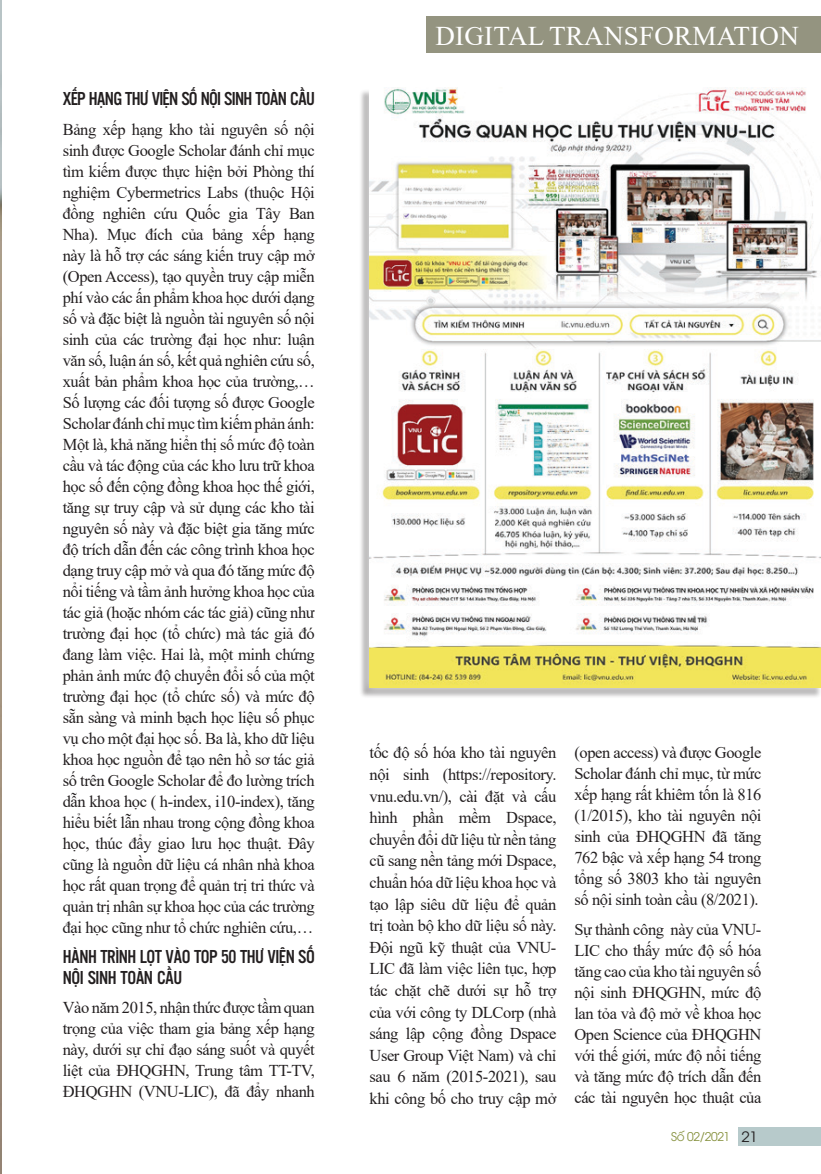
<style>
.page{position:relative;width:821px;height:1174px;background:#fff}
.page>*{position:absolute;margin:0;border:0;box-sizing:border-box;transform-origin:0 0}
.t1{font:27px "Times New Roman";letter-spacing:.01em;color:#fff}
.t2{font:19.5px/21px "UTM Alter Gothic";letter-spacing:-.025em;color:#231f20}
.t3{font:16.5px/21px "Times New Roman";letter-spacing:-.025em;color:#231f20;text-align:justify}
.t4{font:12px "UTM Avo";letter-spacing:-.03em;color:#86913e}
.s1{font-size:14.25px;color:#231f20}
</style>
<div class="page">
<div style="left:738px;top:1127px;width:83px;height:18px;background:#b7cacb"></div>
<img style="left:0;top:0;width:2px;height:1174px">
<div style="left:359px;top:77px;width:462px;height:621px;background:#fff;opacity:.75"></div>
<img style="left:369px;top:88px;width:452px;height:600px">
<div style="left:427px;top:17px;width:394px;height:36px;background:#949480"></div>
<p class="t2" style="left:63px;top:87px;width:254px">XẾP HẠNG THƯ VIỆN SỐ NỘI SINH TOÀN CẦU</p>
<p class="t3" style="left:63px;top:118px;width:253px">Bảng xếp hạng kho tài nguyên số nội sinh được Google Scholar đánh chỉ mục tìm kiếm được thực hiện bởi Phòng thí nghiệm Cybermetrics Labs (thuộc Hội đồng nghiên cứu Quốc gia Tây Ban Nha). Mục đích của bảng xếp hạng này là hỗ trợ các sáng kiến truy cập mở (Open Access), tạo quyền truy cập miễn phí vào các ấn phẩm khoa học dưới dạng số và đặc biệt là nguồn tài nguyên số nội sinh của các trường đại học như: luận văn số, luận án số, kết quả nghiên cứu số, xuất bản phẩm khoa học của trường,… Số lượng các đối tượng số được Google Scholar đánh chỉ mục tìm kiếm phản ánh:<br>Một là, khả năng hiển thị số mức độ toàn cầu và tác động của các kho lưu trữ khoa học số đến cộng đồng khoa học thế giới, tăng sự truy cập và sử dụng các kho tài nguyên số này và đặc biệt gia tăng mức độ trích dẫn đến các công trình khoa học dạng truy cập mở và qua đó tăng mức độ nổi tiếng và tầm ảnh hưởng khoa học của tác giả (hoặc nhóm các tác giả) cũng như trường đại học (tổ chức) mà tác giả đó đang làm việc. Hai là, một minh chứng phản ảnh mức độ chuyển đổi số của một trường đại học (tổ chức số) và mức độ sẵn sàng và minh bạch học liệu số phục vụ cho một đại học số. Ba là, kho dữ liệu khoa học nguồn để tạo nên hồ sơ tác giả số trên Google Scholar để đo lường trích dẫn khoa học ( h-index, i10-index), tăng hiểu biết lẫn nhau trong cộng đồng khoa học, thúc đẩy giao lưu học thuật. Đây cũng là nguồn dữ liệu cá nhân nhà khoa học rất quan trọng để quản trị tri thức và quản trị nhân sự khoa học của các trường đại học cũng như tổ chức nghiên cứu,…</p>
<p class="t2" style="left:63px;top:944px;width:254px">HÀNH TRÌNH LỌT VÀO TOP 50 THƯ VIỆN SỐ<br>NỘI SINH TOÀN CẦU</p>
<p class="t3" style="left:63px;top:996px;width:253px">Vào năm 2015, nhận thức được tầm quan trọng của việc tham gia bảng xếp hạng này, dưới sự chỉ đạo sáng suốt và quyết liệt của ĐHQGHN, Trung tâm TT-TV, ĐHQGHN (VNU-LIC), đã đẩy nhanh</p>
<p class="t1" style="left:435px;top:17px;width:365px">DIGITAL TRANSFORMATION</p>
<p class="t3" style="left:369px;top:741px;width:188px;line-height:21.6px">tốc độ số hóa kho tài nguyên nội sinh (https://repository. vnu.edu.vn/), cài đặt và cấu hình phần mềm Dspace, chuyển đổi dữ liệu từ nền tảng cũ sang nền tảng mới Dspace, chuẩn hóa dữ liệu khoa học và tạo lập siêu dữ liệu để quản trị toàn bộ kho dữ liệu số này.<br>Đội ngũ kỹ thuật của VNU-LIC đã làm việc liên tục, hợp tác chặt chẽ dưới sự hỗ trợ của với công ty DLCorp (nhà sáng lập cộng đồng Dspace User Group Việt Nam) và chỉ sau 6 năm (2015-2021), sau khi công bố cho truy cập mở</p>
<p class="t3" style="left:574px;top:741px;width:188px">(open access) và được Google Scholar đánh chỉ mục, từ mức xếp hạng rất khiêm tốn là 816 (1/2015), kho tài nguyên nội sinh của ĐHQGHN đã tăng 762 bậc và xếp hạng 54 trong tổng số 3803 kho tài nguyên số nội sinh toàn cầu (8/2021).</p>
<p class="t3" style="left:574px;top:918px;width:188px">Sự thành công này của VNU-LIC cho thấy mức độ số hóa tăng cao của kho tài nguyên số nội sinh ĐHQGHN, mức độ lan tỏa và độ mở về khoa học Open Science của ĐHQGHN với thế giới, mức độ nổi tiếng và tăng mức độ trích dẫn đến các tài nguyên học thuật của</p>
<p class="t4" style="left:671px;top:1127px;width:88px">Số 02/2021 <span class="s1">21</span></p>
</div>
